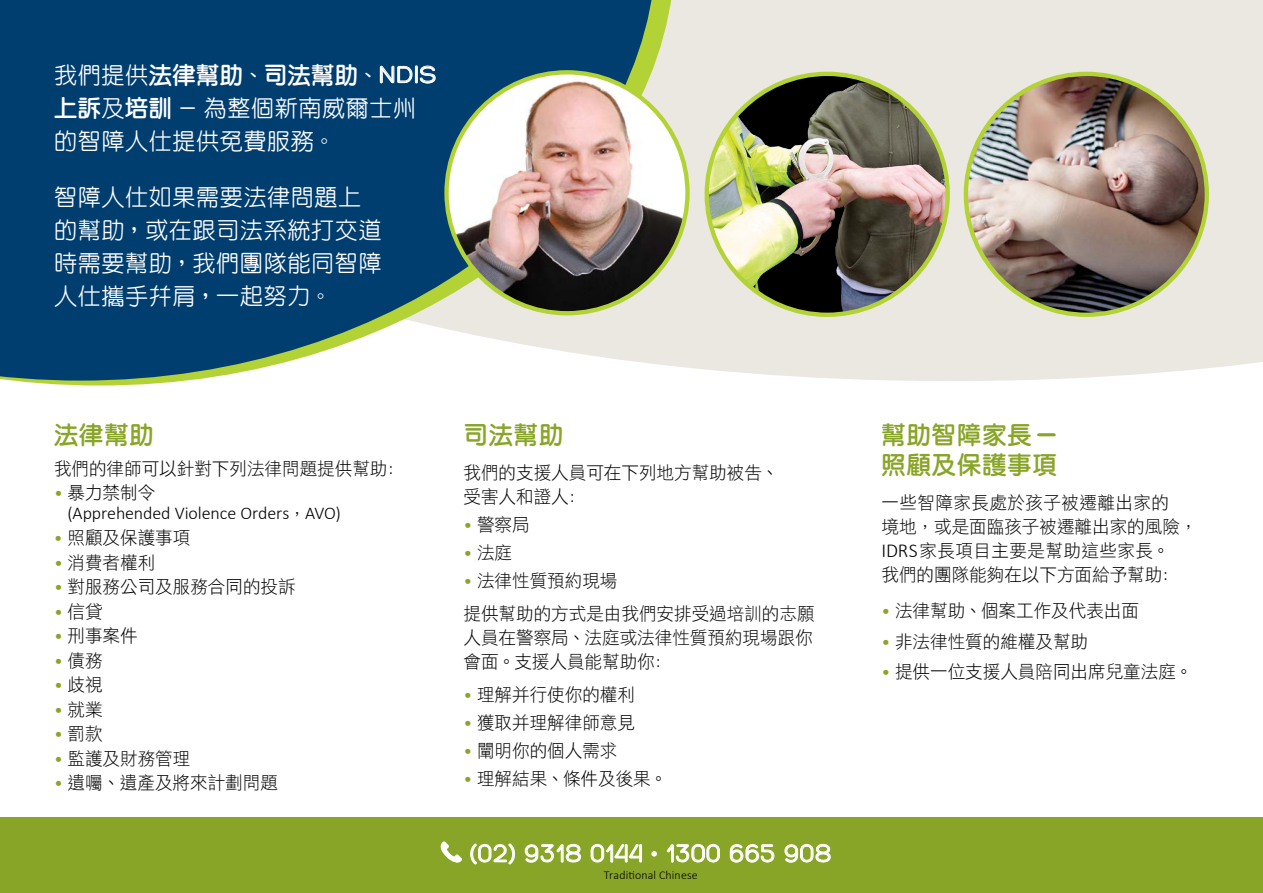
<style>
.page{position:relative;width:1263px;height:893px;background:#fff}
.page>*{position:absolute;margin:0;border:0;box-sizing:border-box;transform-origin:0 0}
.t1{font:27px "Hero";letter-spacing:.02em;color:#fff}
.t2{font:24px/30px "CT Yuan 7";letter-spacing:.05em;color:#89a528}
.t3{font:23.1px/33px "CT Yuan 4";letter-spacing:.025em;color:#fff}
.t4{font:23.1px "CT Yuan 7";letter-spacing:.025em;color:#fff}
.t5{font:18px/24px "CT Hei";color:#000}
.t6{font:300 18px "Calibri";letter-spacing:-.005em;color:#000}
.t7{font:300 12px "Calibri";letter-spacing:.01em;color:#000}
.s1{font-family:"CT Yuan 4"}
.s2{font-family:"Hero";font-size:25.35px}
.s3{font-family:"CT Yuan 7"}
.s4{font-family:"Hero"}
.s5{font-family:"Calibri";font-weight:300}
.s6{font-family:"Calibri";font-weight:300;color:#89a528}
.s7{font-family:"CT Hei";font-weight:400}
.s8{font-family:"Calibri";font-weight:300;font-size:19.8px}
</style>
<div class="page">
<div style="left:675px;top:0;width:588px;height:381px;background:#ebe8e2"></div>
<svg style="left:17px;top:0;width:658px;height:385px;fill:#ebe8e2"></svg>
<svg style="left:0;top:0;width:656px;height:381px;background:#24597e"></svg>
<svg style="left:380px;top:65px;width:56px;height:19px"></svg>
<svg style="left:1037px;top:433px;width:19px;height:4px"></svg>
<div style="left:0;top:818px;width:1263px;height:75px;background:#89a528"></div>
<img style="left:966px;top:74px;width:241px;height:241px;border-radius:119px">
<img style="left:707px;top:74px;width:241px;height:241px;border-radius:120px">
<img style="left:446px;top:72px;width:241px;height:241px;border-radius:120px">
<svg style="left:470px;top:843px;width:45px;height:22px"></svg>
<svg style="left:525px;top:843px;width:56px;height:20px"></svg>
<svg style="left:590px;top:844px;width:52px;height:19px"></svg>
<svg style="left:652px;top:851px;width:5px;height:5px"></svg>
<svg style="left:667px;top:844px;width:53px;height:19px"></svg>
<svg style="left:730px;top:844px;width:44px;height:19px"></svg>
<svg style="left:784px;top:843px;width:47px;height:20px"></svg>
<svg style="left:440px;top:841px;width:22px;height:22px"></svg>
<p class="t4" style="left:54px;top:63px;width:384px"><span class="s1">我們提供</span>法律幫助、司法幫助、<span class="s2">NDIS</span></p>
<p class="t3" style="left:54px;top:91px;width:364px"><span class="s3">上訴</span>及<span class="s3">培訓</span> <span class="s4">–</span> 為整個新南威爾士州的智障人仕提供免費服務。</p>
<p class="t3" style="left:54px;top:181px;width:329px">智障人仕如果需要法律問題上的幫助，或在跟司法系統打交道時需要幫助，我們團隊能同智障人仕攜手并肩，一起努力。</p>
<h2 class="t2" style="left:54px;top:420px;width:101px">法律幫助</h2>
<p class="t5" style="left:54px;top:456px;width:341px">我們的律師可以針對下列法律問題提供幫助<span class="s5">:</span></p>
<p class="t5" style="left:54px;top:481px;width:103px"><span class="s6">•</span> 暴力禁制令</p>
<p class="t6" style="left:68px;top:502px;width:275px">(Apprehended Violence Orders<span class="s7">，</span>AVO)</p>
<p class="t5" style="left:54px;top:526px;width:138px"><span class="s6">•</span> 照顧及保護事項</p>
<p class="t5" style="left:54px;top:550px;width:103px"><span class="s6">•</span> 消費者權利</p>
<p class="t5" style="left:54px;top:575px;width:243px"><span class="s6">•</span> 對服務公司及服務合同的投訴</p>
<p class="t5" style="left:54px;top:599px;width:50px"><span class="s6">•</span> 信貸</p>
<p class="t5" style="left:54px;top:624px;width:85px"><span class="s6">•</span> 刑事案件</p>
<p class="t5" style="left:54px;top:648px;width:50px"><span class="s6">•</span> 債務</p>
<p class="t5" style="left:54px;top:673px;width:50px"><span class="s6">•</span> 歧視</p>
<p class="t5" style="left:54px;top:697px;width:50px"><span class="s6">•</span> 就業</p>
<p class="t5" style="left:54px;top:722px;width:50px"><span class="s6">•</span> 罰款</p>
<p class="t5" style="left:54px;top:746px;width:138px"><span class="s6">•</span> 監護及財務管理</p>
<p class="t5" style="left:54px;top:771px;width:225px"><span class="s6">•</span> 遺囑、遺產及將來計劃問題</p>
<h2 class="t2" style="left:463px;top:420px;width:101px">司法幫助</h2>
<p class="t5" style="left:463px;top:460px;width:317px">我們的支援人員可在下列地方幫助被告、受害人和證人<span class="s5">:</span></p>
<p class="t5" style="left:463px;top:512px;width:68px"><span class="s6">•</span> 警察局</p>
<p class="t5" style="left:463px;top:541px;width:50px"><span class="s6">•</span> 法庭</p>
<p class="t5" style="left:463px;top:565px;width:353px;line-height:32.5px"><span class="s6">•</span> 法律性質預約現場<br>提供幫助的方式是由我們安排受過培訓的志願</p>
<p class="t5" style="left:463px;top:625px;width:351px">人員在警察局、法庭或法律性質預約現場跟你會面。支援人員能幫助你<span class="s5">:</span></p>
<p class="t5" style="left:463px;top:682px;width:173px"><span class="s6">•</span> 理解并行使你的權利</p>
<p class="t5" style="left:463px;top:710px;width:173px"><span class="s6">•</span> 獲取并理解律師意見</p>
<p class="t5" style="left:463px;top:738px;width:155px"><span class="s6">•</span> 闡明你的個人需求</p>
<p class="t5" style="left:463px;top:767px;width:205px"><span class="s6">•</span> 理解結果、條件及後果。</p>
<h1 class="t1" style="left:470px;top:839px;width:363px">(02) 9318 0144 • 1300 665 908</h1>
<p class="t7" style="left:604px;top:868px;width:95px">Traditional Chinese</p>
<h2 class="t2" style="left:881px;top:420px;width:178px">幫助智障家長 <span class="s4">–</span>照顧及保護事項</h2>
<p class="t5" style="left:881px;top:490px;width:317px">一些智障家長處於孩子被遷離出家的<br>境地，或是面臨孩子被遷離出家的風險，<br><span class="s8">IDRS</span>家長項目主要是幫助這些家長。<br>我們的團隊能夠在以下方面給予幫助<span class="s5">:</span></p>
<p class="t5" style="left:881px;top:599px;width:259px"><span class="s6">•</span> 法律幫助、個案工作及代表出面</p>
<p class="t5" style="left:881px;top:629px;width:208px"><span class="s6">•</span> 非法律性質的維權及幫助</p>
<p class="t5" style="left:881px;top:660px;width:312px"><span class="s6">•</span> 提供一位支援人員陪同出席兒童法庭。</p>
</div>
